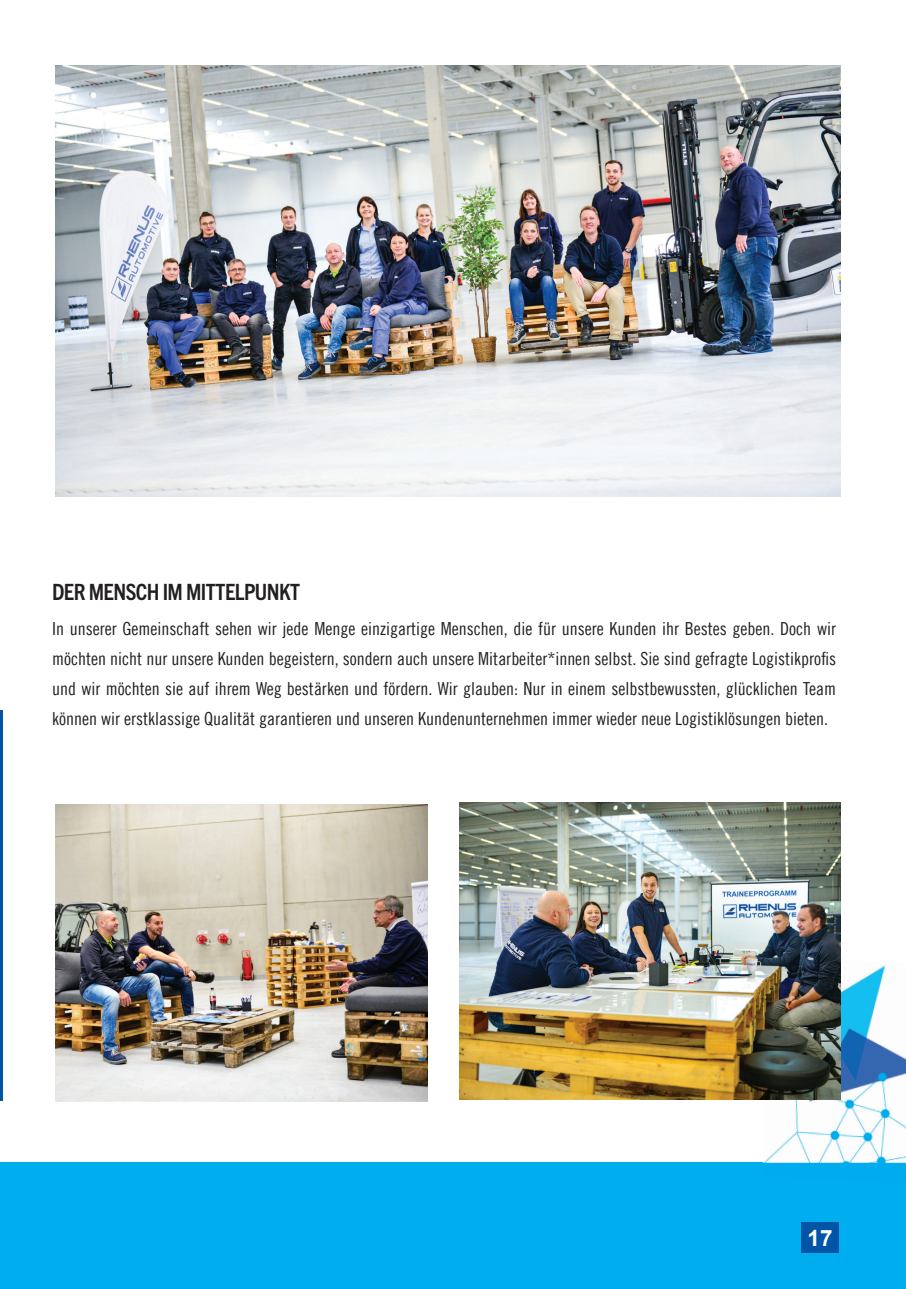
<style>
.page{position:relative;width:906px;height:1289px;background:#fff}
.page>*{position:absolute;margin:0;border:0;box-sizing:border-box;transform-origin:0 0}
.t1{font:700 condensed 22.5px "Trade Gothic Next LT Pro";letter-spacing:-.025em;color:#231f20}
.t2{font:700 22.5px "Arial";color:#fff}
.t3{font:18px/30px "Trade Gothic LT Pro Cn 18";color:#231f20;text-align:justify}
</style>
<div class="page">
<div style="left:0;top:1162px;width:906px;height:126px;background:#00aeef"></div>
<hr style="left:0;top:710px;width:2px;height:391px;background:#0154a6">
<div style="left:801px;top:1222px;width:38px;height:30px;background:#0154a6"></div>
<img style="left:762px;top:960px;width:144px;height:222px">
<img style="left:55px;top:65px;width:785px;height:431px">
<img style="left:459px;top:802px;width:381px;height:297px">
<img style="left:55px;top:804px;width:372px;height:297px">
<p class="t1" style="left:52px;top:576px;width:249px">DER MENSCH IM MITTELPUNKT</p>
<p class="t3" style="left:52px;top:613px;width:785px">In unserer Gemeinschaft sehen wir jede Menge einzigartige Menschen, die für unsere Kunden ihr Bestes geben. Doch wir möchten nicht nur unsere Kunden begeistern, sondern auch unsere Mitarbeiter*innen selbst. Sie sind gefragte Logistikprofis und wir möchten sie auf ihrem Weg bestärken und fördern. Wir glauben: Nur in einem selbstbewussten, glücklichen Team können wir erstklassige Qualität garantieren und unseren Kundenunternehmen immer wieder neue Logistiklösungen bieten.</p>
<p class="t2" style="left:807px;top:1222px;width:27px">17</p>
</div>
